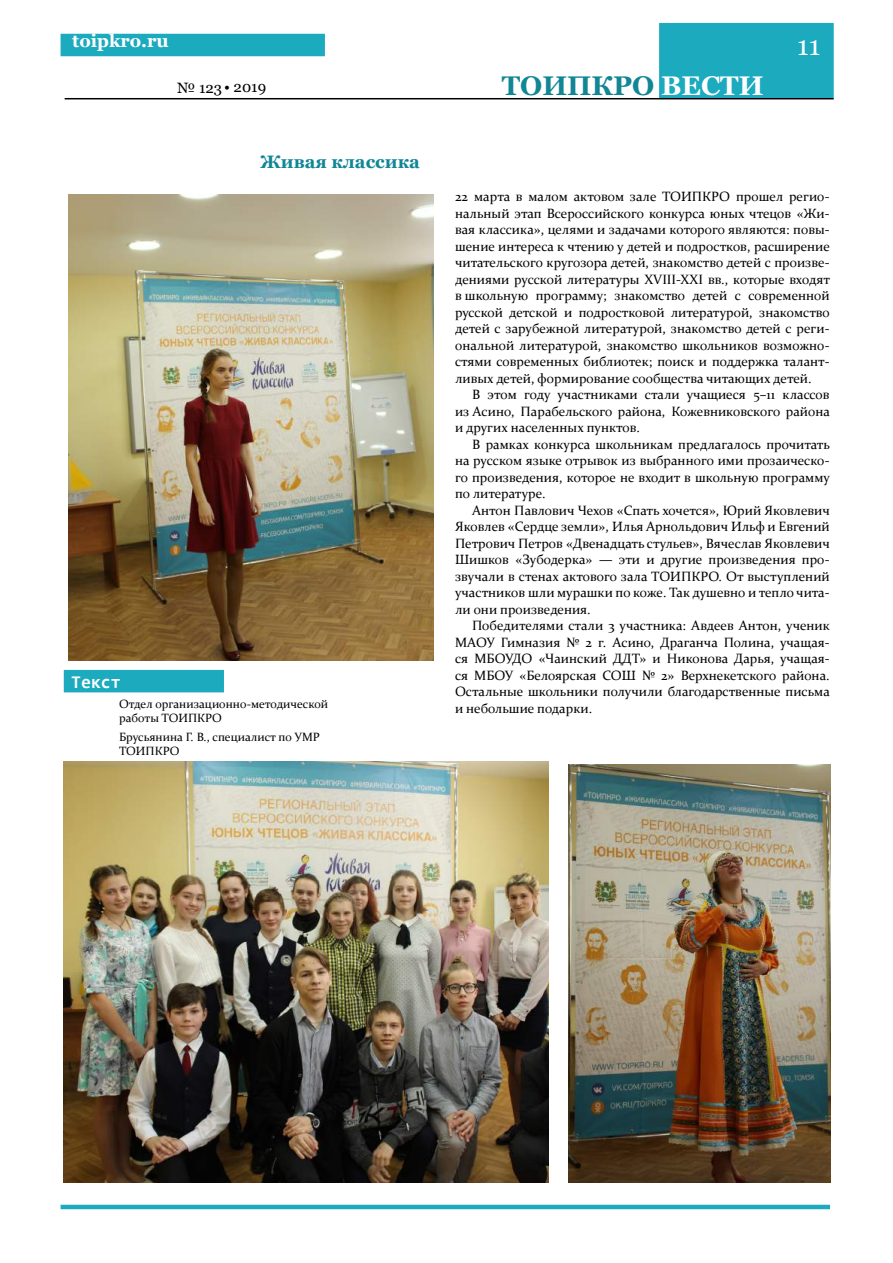
<style>
.page{position:relative;width:893px;height:1263px;background:#fff}
.page>*{position:absolute;margin:0;border:0;box-sizing:border-box;transform-origin:0 0}
.t1{font:700 27px "Georgia";color:#118695}
.t2{font:27px "Georgia";color:#fff}
.t3{font:700 18px "Georgia";color:#118695}
.t4{font:700 18px "Georgia";color:#fff}
.t5{font:700 18px "Consolas";color:#fff}
.t6{font:15px "Georgia";color:#000}
.t7{font:13.5px/16.5px "Constantia";color:#000;text-align:justify}
.t8{font:12px/14.4px "Constantia";color:#000}
.s1{color:#fff}
</style>
<div class="page">
<div style="left:659px;top:23px;width:175px;height:75px;background:#1baabe"></div>
<hr style="left:65px;top:98px;width:769px;height:1px;background:#000">
<div style="left:61px;top:34px;width:264px;height:22px;background:#1baabe"></div>
<hr style="left:61px;top:1205px;width:769px;height:4px;background:#1baabe">
<img style="left:68px;top:195px;width:365px;height:465px">
<img style="left:64px;top:762px;width:485px;height:421px">
<img style="left:568px;top:764px;width:262px;height:419px">
<div style="left:64px;top:670px;width:160px;height:22px;background:#1baabe"></div>
<h2 class="t4" style="left:72px;top:30px;width:98px">toipkro.ru</h2>
<p class="t6" style="left:177px;top:78px;width:91px">№ 123• 2019</p>
<h2 class="t3" style="left:260px;top:150px;width:161px">Живая классика</h2>
<h2 class="t5" style="left:71px;top:671px;width:51px">Текст</h2>
<p class="t8" style="left:119px;top:696px;width:211px">Отдел организационно-методической работы ТОИПКРО</p>
<p class="t8" style="left:119px;top:729px;width:202px">Брусьянина Г. В., специалист по УМР<br>ТОИПКРО</p>
<h1 class="t1" style="left:502px;top:68px;width:263px">ТОИПКРО <span class="s1">ВЕСТИ</span></h1>
<h1 class="t2" style="left:797px;top:29px;width:25px">11</h1>
<p class="t7" style="left:455px;top:188px;width:376px">22 марта в малом актовом зале ТОИПКРО прошел регио&shy;нальный этап Всероссийского конкурса юных чтецов «Жи&shy;вая классика», целями и задачами которого являются: повы&shy;шение интереса к чтению у детей и подростков, расширение читательского кругозора детей, знакомство детей с произве&shy;дениями русской литературы XVIII-XXI вв., которые входят в школьную программу; знакомство детей с современной русской детской и подростковой литературой, знакомство детей с зарубежной литературой, знакомство детей с реги&shy;ональной литературой, знакомство школьников возможно&shy;стями современных библиотек; поиск и поддержка талант&shy;ливых детей, формирование сообщества читающих детей.</p>
<p class="t7" style="left:455px;top:386px;width:376px;text-indent:17px">В этом году участниками стали учащиеся 5–11 классов из Асино, Парабельского района, Кожевниковского района и других населенных пунктов.</p>
<p class="t7" style="left:455px;top:435px;width:376px;text-indent:17px">В рамках конкурса школьникам предлагалось прочитать на русском языке отрывок из выбранного ими прозаическо&shy;го произведения, которое не входит в школьную программу по литературе.</p>
<p class="t7" style="left:455px;top:501px;width:376px;text-indent:17px">Антон Павлович Чехов «Спать хочется», Юрий Яковлевич Яковлев «Сердце земли», Илья Арнольдович Ильф и Евгений Петрович Петров «Двенадцать стульев», Вячеслав Яковлевич Шишков «Зубодерка» — эти и другие произведения про&shy;звучали в стенах актового зала ТОИПКРО. От выступлений участников шли мурашки по коже. Так душевно и тепло чита&shy;ли они произведения.</p>
<p class="t7" style="left:455px;top:617px;width:376px;text-indent:17px">Победителями стали 3 участника: Авдеев Антон, ученик МАОУ Гимназия № 2 г. Асино, Драганча Полина, учащая&shy;ся МБОУДО «Чаинский ДДТ» и Никонова Дарья, учащая&shy;ся МБОУ «Белоярская СОШ № 2» Верхнекетского района.<br>Остальные школьники получили благодарственные письма и небольшие подарки.</p>
</div>
